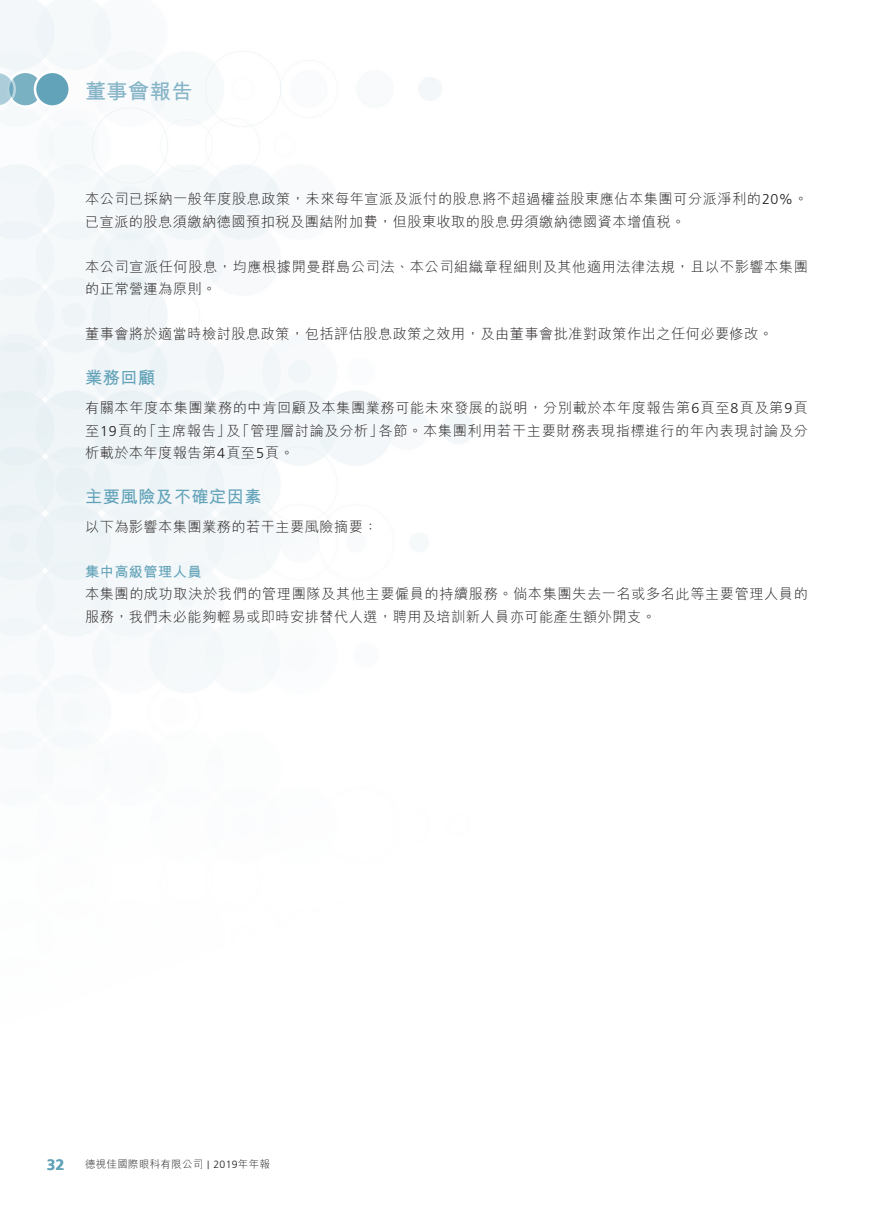
<style>
.page{position:relative;width:893px;height:1212px;background:#fff}
.page>*{position:absolute;margin:0;border:0;box-sizing:border-box;transform-origin:0 0}
.t1{font:700 21px "M Hei HK";letter-spacing:.03em;color:#85b4c7}
.t2{font:700 17.25px "M Hei HK";letter-spacing:.03em;color:#63a3b9}
.t3{font:700 15px "Frutiger LT Std";color:#63a3b9}
.t4{font:300 14.25px/22.5px "M Hei HK";letter-spacing:.03em;color:#231f20}
.t5{font:700 14.25px "M Hei HK";letter-spacing:.03em;color:#63a3b9}
.t6{font:300 10.5px "M Hei HK";letter-spacing:.03em;color:#231f20}
.s1{font-family:"Frutiger LT Std"}
.s2{font-family:"Frutiger LT Std";font-size:8.4px}
</style>
<div class="page">
<svg style="left:8px;top:72px;width:35px;height:35px"></svg>
<div style="left:7px;top:71px;width:37px;height:37px;border:2px solid #fff;border-radius:50%"></div>
<svg style="left:0;top:71px;width:16px;height:37px"></svg>
<div style="left:35px;top:72px;width:35px;height:35px;background:#63a3b9;border-radius:50%"></div>
<div style="left:34px;top:71px;width:37px;height:37px;border:2px solid #fff;border-radius:50%"></div>
<h1 class="t1" style="left:85px;top:76px;width:109px">董事會報告</h1>
<p class="t4" style="left:85px;top:187px;width:724px">本公司已採納一般年度股息政策，未來每年宣派及派付的股息將不超過權益股東應佔本集團可分派淨利的<span class="s1">20%</span>。已宣派的股息須繳納德國預扣稅及團結附加費，但股東收取的股息毋須繳納德國資本增值稅。</p>
<p class="t4" style="left:85px;top:255px;width:724px">本公司宣派任何股息，均應根據開曼群島公司法、本公司組織章程細則及其他適用法律法規，且以不影響本集團的正常營運為原則。</p>
<p class="t4" style="left:85px;top:322px;width:690px">董事會將於適當時檢討股息政策，包括評估股息政策之效用，及由董事會批准對政策作出之任何必要修改。</p>
<p class="t2" style="left:85px;top:365px;width:72px">業務回顧</p>
<p class="t4" style="left:85px;top:396px;width:725px;text-align:justify">有關本年度本集團業務的中肯回顧及本集團業務可能未來發展的說明，分別載於本年度報告第<span class="s1">6</span>頁至<span class="s1">8</span>頁及第<span class="s1">9</span>頁至<span class="s1">19</span>頁的「主席報告」及「管理層討論及分析」各節。本集團利用若干主要財務表現指標進行的年內表現討論及分析載於本年度報告第<span class="s1">4</span>頁至<span class="s1">5</span>頁。</p>
<p class="t2" style="left:85px;top:484px;width:178px">主要風險及不確定因素</p>
<p class="t4" style="left:85px;top:515px;width:294px">以下為影響本集團業務的若干主要風險摘要：</p>
<p class="t5" style="left:85px;top:561px;width:118px">集中高級管理人員</p>
<p class="t4" style="left:85px;top:583px;width:724px">本集團的成功取決於我們的管理團隊及其他主要僱員的持續服務。倘本集團失去一名或多名此等主要管理人員的服務，我們未必能夠輕易或即時安排替代人選，聘用及培訓新人員亦可能產生額外開支。</p>
<p class="t3" style="left:47px;top:1155px;width:19px">32</p>
<p class="t6" style="left:85px;top:1159px;width:186px">德視佳國際眼科有限公司 <span class="s2">|</span> <span class="s1">2019</span>年年報</p>
</div>
